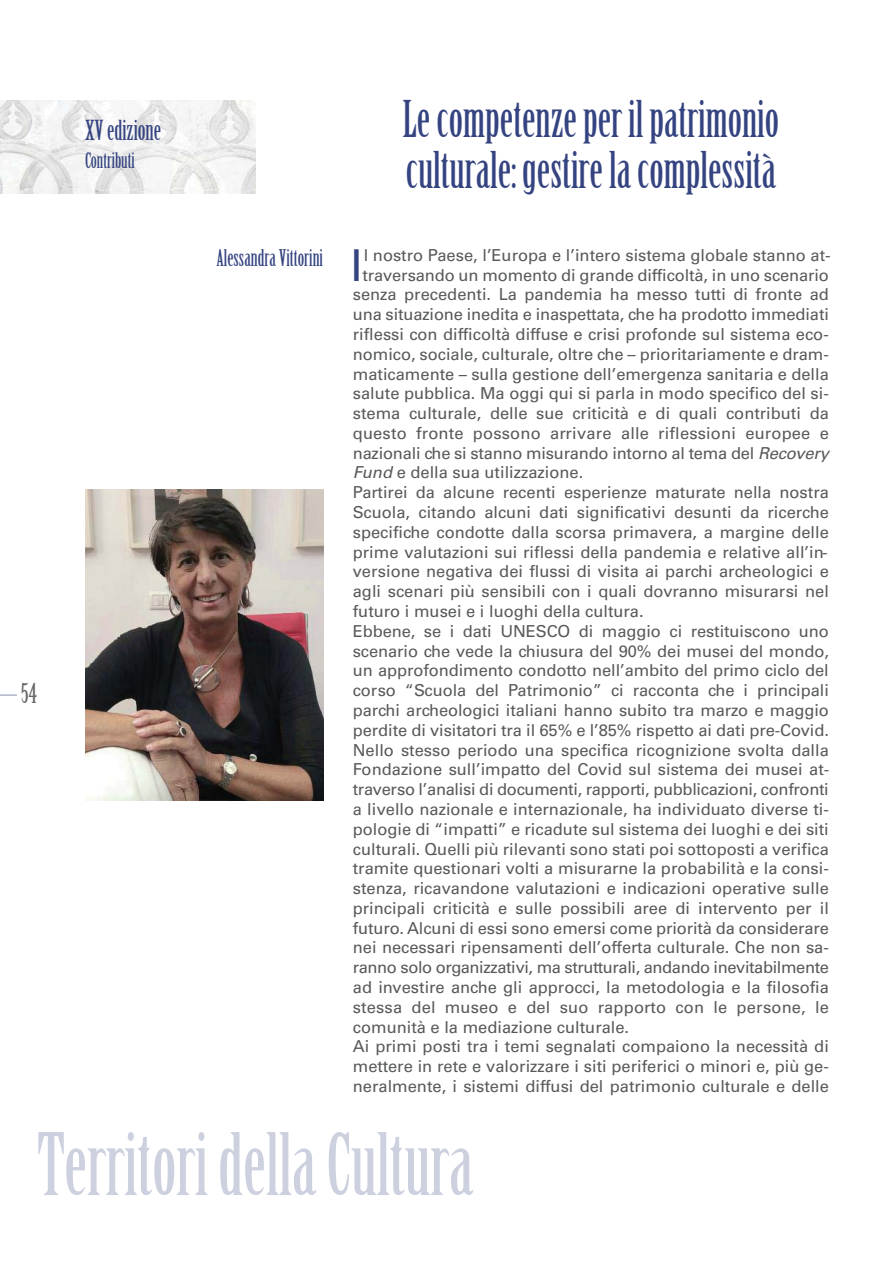
<style>
.page{position:relative;width:893px;height:1263px;background:#fff}
.page>*{position:absolute;margin:0;border:0;box-sizing:border-box;transform-origin:0 0}
.t1{font:84px "Birch Std";color:#cdd0df}
.t2{font:49.5px/51px "Birch Std";color:#354481}
.t3{font:43.95px "Univers";color:#354481}
.t4{font:27px "Birch Std";color:#354481}
.t5{font:27px "Birch Std";color:#686767}
.t6{font:22.5px "Birch Std";color:#354481}
.t7{font:21px "Birch Std";color:#354481}
.t8{font:16.5px "Univers";color:#57595b}
.t9{font:16.5px "Univers";letter-spacing:-.02em;color:#57595b}
.t10{font:16.5px "Univers";letter-spacing:-.025em;color:#57595b}
.s1{font-style:italic}
</style>
<div class="page">
<svg style="left:0;top:694px;width:17px;height:2px"></svg>
<img style="left:0;top:100px;width:255px;height:94px">
<img style="left:85px;top:489px;width:238px;height:312px">
<h3 class="t4" style="left:85px;top:119px;width:78px">XV edizione</h3>
<p class="t7" style="left:85px;top:152px;width:51px">Contributi</p>
<h3 class="t5" style="left:21px;top:681px;width:17px">54</h3>
<h3 class="t6" style="left:216px;top:248px;width:108px">Alessandra Vittorini</h3>
<h2 class="t2" style="left:402px;top:95px;width:378px">Le competenze per il patrimonio culturale: gestire la complessità</h2>
<h3 class="t3" style="left:350px;top:249px;width:14px">I</h3>
<p class="t8" style="left:364px;top:249px;width:468px">l nostro Paese, l’Europa e l’intero sistema globale stanno at-</p>
<p class="t8" style="left:362px;top:269px;width:468px">traversando un momento di grande difficoltà, in uno scenario</p>
<p class="t8" style="left:353px;top:288px;width:478px">senza precedenti. La pandemia ha messo tutti di fronte ad</p>
<p class="t8" style="left:353px;top:308px;width:478px">una situazione inedita e inaspettata, che ha prodotto immediati</p>
<p class="t8" style="left:353px;top:328px;width:477px">riflessi con difficoltà diffuse e crisi profonde sul sistema eco-</p>
<p class="t8" style="left:353px;top:348px;width:478px">nomico, sociale, culturale, oltre che – prioritariamente e dram-</p>
<p class="t8" style="left:353px;top:368px;width:478px">maticamente – sulla gestione dell’emergenza sanitaria e della</p>
<p class="t8" style="left:353px;top:387px;width:478px">salute pubblica. Ma oggi qui si parla in modo specifico del si-</p>
<p class="t8" style="left:353px;top:407px;width:478px">stema culturale, delle sue criticità e di quali contributi da</p>
<p class="t8" style="left:353px;top:427px;width:478px">questo fronte possono arrivare alle riflessioni europee e</p>
<p class="t8" style="left:353px;top:447px;width:477px">nazionali che si stanno misurando intorno al tema del <span class="s1">Recovery</span></p>
<p class="t8" style="left:353px;top:467px;width:232px"><span class="s1">Fund</span> e della sua utilizzazione.</p>
<p class="t8" style="left:353px;top:486px;width:478px">Partirei da alcune recenti esperienze maturate nella nostra</p>
<p class="t8" style="left:353px;top:506px;width:478px">Scuola, citando alcuni dati significativi desunti da ricerche</p>
<p class="t8" style="left:353px;top:526px;width:478px">specifiche condotte dalla scorsa primavera, a margine delle</p>
<p class="t8" style="left:353px;top:546px;width:476px">prime valutazioni sui riflessi della pandemia e relative all’in-</p>
<p class="t8" style="left:353px;top:566px;width:477px">versione negativa dei flussi di visita ai parchi archeologici e</p>
<p class="t8" style="left:353px;top:585px;width:478px">agli scenari più sensibili con i quali dovranno misurarsi nel</p>
<p class="t8" style="left:353px;top:605px;width:292px">futuro i musei e i luoghi della cultura.</p>
<p class="t8" style="left:353px;top:625px;width:478px">Ebbene, se i dati UNESCO di maggio ci restituiscono uno</p>
<p class="t8" style="left:353px;top:645px;width:478px">scenario che vede la chiusura del 90% dei musei del mondo,</p>
<p class="t8" style="left:353px;top:664px;width:477px">un approfondimento condotto nell’ambito del primo ciclo del</p>
<p class="t8" style="left:353px;top:684px;width:478px">corso “Scuola del Patrimonio” ci racconta che i principali</p>
<p class="t8" style="left:353px;top:704px;width:478px">parchi archeologici italiani hanno subito tra marzo e maggio</p>
<p class="t8" style="left:353px;top:724px;width:478px">perdite di visitatori tra il 65% e l’85% rispetto ai dati pre-Covid.</p>
<p class="t8" style="left:353px;top:744px;width:478px">Nello stesso periodo una specifica ricognizione svolta dalla</p>
<p class="t8" style="left:353px;top:763px;width:478px">Fondazione sull’impatto del Covid sul sistema dei musei at-</p>
<p class="t9" style="left:353px;top:783px;width:477px">traverso l’analisi di documenti, rapporti, pubblicazioni, confronti</p>
<p class="t8" style="left:353px;top:803px;width:478px">a livello nazionale e internazionale, ha individuato diverse ti-</p>
<p class="t8" style="left:353px;top:823px;width:477px">pologie di “impatti” e ricadute sul sistema dei luoghi e dei siti</p>
<p class="t8" style="left:353px;top:843px;width:478px">culturali. Quelli più rilevanti sono stati poi sottoposti a verifica</p>
<p class="t8" style="left:353px;top:862px;width:478px">tramite questionari volti a misurarne la probabilità e la consi-</p>
<p class="t8" style="left:353px;top:882px;width:478px">stenza, ricavandone valutazioni e indicazioni operative sulle</p>
<p class="t8" style="left:353px;top:902px;width:478px">principali criticità e sulle possibili aree di intervento per il</p>
<p class="t8" style="left:353px;top:922px;width:478px">futuro. Alcuni di essi sono emersi come priorità da considerare</p>
<p class="t8" style="left:353px;top:942px;width:478px">nei necessari ripensamenti dell’offerta culturale. Che non sa-</p>
<p class="t10" style="left:353px;top:961px;width:478px">ranno solo organizzativi, ma strutturali, andando inevitabilmente</p>
<p class="t8" style="left:353px;top:981px;width:477px">ad investire anche gli approcci, la metodologia e la filosofia</p>
<p class="t8" style="left:353px;top:1001px;width:478px">stessa del museo e del suo rapporto con le persone, le</p>
<p class="t8" style="left:353px;top:1021px;width:278px">comunità e la mediazione culturale.</p>
<p class="t8" style="left:353px;top:1041px;width:477px">Ai primi posti tra i temi segnalati compaiono la necessità di</p>
<p class="t8" style="left:353px;top:1060px;width:477px">mettere in rete e valorizzare i siti periferici o minori e, più ge-</p>
<p class="t8" style="left:353px;top:1080px;width:478px">neralmente, i sistemi diffusi del patrimonio culturale e delle</p>
<h1 class="t1" style="left:37px;top:1129px;width:438px">Territori della Cultura</h1>
</div>
